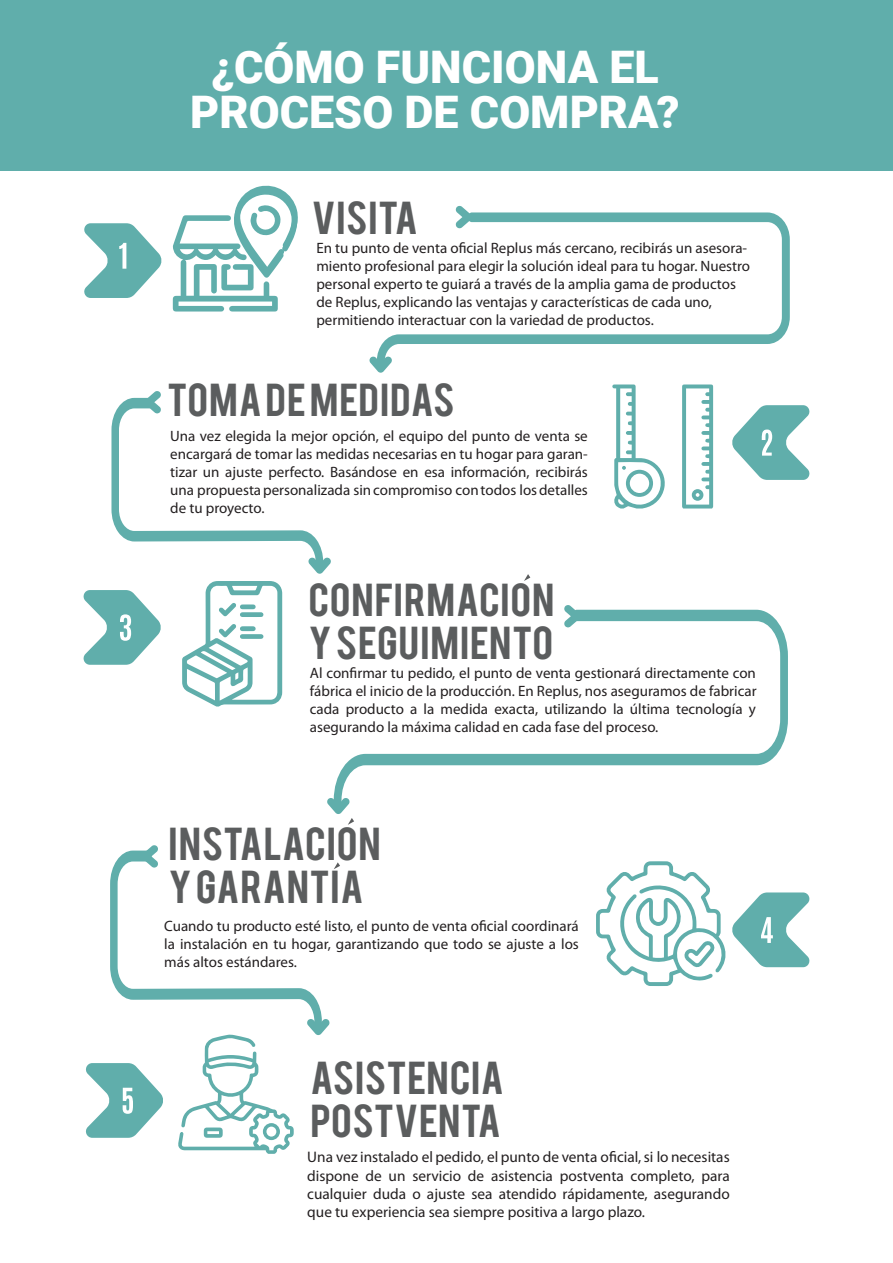
<style>
.page{position:relative;width:893px;height:1263px;background:#fff}
.page>*{position:absolute;margin:0;border:0;box-sizing:border-box;transform-origin:0 0}
.t1{font:900 44.85px/44.8px "Roboto";color:#fff;text-align:center}
.t2{font:36.3px/43.5px "Bebas";letter-spacing:.015em;color:#5b5d5e;scale:1.11 1}
.t3{font:15.3px/18.3px "Myriad Pro";color:#231f20;text-align:justify}
.t4{font:15px/18px "Myriad Pro";color:#231f20;text-align:justify}
</style>
<div class="page">
<div style="left:0;top:0;width:893px;height:171px;background:#60aeab"></div>
<svg style="left:377px;top:212px;width:413px;height:144px"></svg>
<svg style="left:334px;top:610px;width:454px;height:187px"></svg>
<svg style="left:369px;top:356px;width:23px;height:17px"></svg>
<svg style="left:111px;top:391px;width:220px;height:183px"></svg>
<svg style="left:455px;top:205px;width:17px;height:23px"></svg>
<svg style="left:564px;top:605px;width:16px;height:22px"></svg>
<svg style="left:84px;top:223px;width:78px;height:75px"></svg>
<svg style="left:83px;top:590px;width:78px;height:75px"></svg>
<svg style="left:732px;top:405px;width:78px;height:75px"></svg>
<svg style="left:524px;top:574px;width:6px;height:7px"></svg>
<svg style="left:327px;top:797px;width:27px;height:28px"></svg>
<svg style="left:173px;top:185px;width:125px;height:126px"></svg>
<svg style="left:182px;top:581px;width:100px;height:126px"></svg>
<svg style="left:596px;top:861px;width:214px;height:125px"></svg>
<svg style="left:612px;top:384px;width:53px;height:124px"></svg>
<svg style="left:682px;top:384px;width:31px;height:124px"></svg>
<svg style="left:86px;top:845px;width:254px;height:309px"></svg>
<h1 class="t1" style="left:190px;top:49px;width:491px">¿CÓMO FUNCIONA EL<br>PROCESO DE COMPRA?</h1>
<h2 class="t2" style="left:312px;top:200px;width:97px">VISITA</h2>
<p class="t4" style="left:316px;top:240px;width:435px;text-align:left">En tu punto de venta oficial Replus más cercano, recibirás un asesora&shy;miento profesional para elegir la solución ideal para tu hogar. Nuestro personal experto te guiará a través de la amplia gama de productos de Replus, explicando las ventajas y características de cada uno, permitiendo interactuar con la variedad de productos.</p>
<h2 class="t2" style="left:167px;top:381px;width:261px">TOMA DE MEDIDAS</h2>
<p class="t4" style="left:170px;top:429px;width:419px">Una vez elegida la mejor opción, el equipo del punto de venta se encargará de tomar las medidas necesarias en tu hogar para garan&shy;tizar un ajuste perfecto. Basándose en esa información, recibirás una propuesta personalizada sin compromiso con todos los detalles de tu proyecto.</p>
<h2 class="t2" style="left:309px;top:581px;width:223px">CONFIRMACION<br>Y SEGUIMIENTO</h2>
<p class="t4" style="left:310px;top:665px;width:448px">Al confirmar tu pedido, el punto de venta gestionará directamente con fábrica el inicio de la producción. En Replus, nos aseguramos de fabricar cada producto a la medida exacta, utilizando la última tecnología y asegurando la máxima calidad en cada fase del proceso.</p>
<h2 class="t2" style="left:169px;top:825px;width:193px">INSTALACION<br>Y GARANTIA</h2>
<p class="t4" style="left:164px;top:918px;width:416px">Cuando tu producto esté listo, el punto de venta oficial coordinará la instalación en tu hogar, garantizando que todo se ajuste a los más altos estándares.</p>
<h2 class="t2" style="left:310px;top:1059px;width:176px">ASISTENCIA<br>POSTVENTA</h2>
<p class="t3" style="left:307px;top:1149px;width:424px">Una vez instalado el pedido, el punto de venta oficial, si lo necesitas dispone de un servicio de asistencia postventa completo, para cualquier duda o ajuste sea atendido rápidamente, asegurando que tu experiencia sea siempre positiva a largo plazo.</p>
</div>
